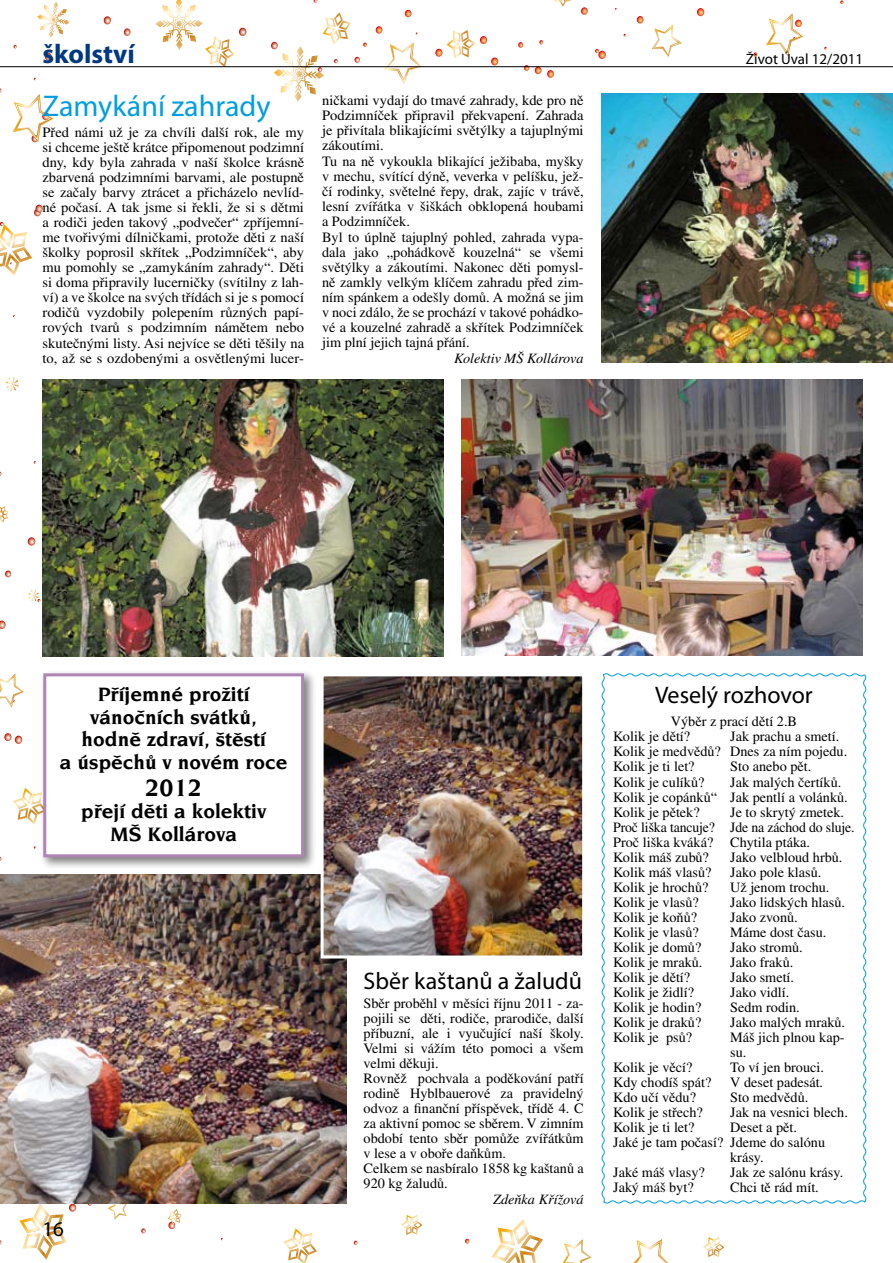
<style>
.page{position:relative;width:893px;height:1263px;background:#fff}
.page>*{position:absolute;margin:0;border:0;box-sizing:border-box;transform-origin:0 0}
.t1{font:30px "Myriad Pro";color:#009ee0}
.t2{font:700 27px "Myriad Pro";color:#003882}
.t3{font:700 25.5px "Novarese CE";color:#000}
.t4{font:24px "Myriad Pro";color:#000}
.t5{font:700 21px/22.5px "Novarese CE";color:#000;text-align:center}
.t6{font:21px "Myriad Pro";color:#000}
.t7{font:15px "Myriad Pro";color:#000}
.t8{font:14.25px/15px "Times CE";color:#000}
.t9{font:italic 14.25px "Times CE";color:#000}
</style>
<div class="page">
<svg style="left:141px;top:1228px;width:5px;height:5px"></svg>
<svg style="left:87px;top:1203px;width:5px;height:3px"></svg>
<svg style="left:104px;top:16px;width:7px;height:8px"></svg>
<svg style="left:524px;top:65px;width:5px;height:6px"></svg>
<svg style="left:518px;top:42px;width:5px;height:6px"></svg>
<svg style="left:5px;top:570px;width:6px;height:7px"></svg>
<svg style="left:0;top:621px;width:6px;height:8px"></svg>
<svg style="left:697px;top:8px;width:7px;height:8px"></svg>
<svg style="left:465px;top:1239px;width:4px;height:4px"></svg>
<svg style="left:354px;top:1241px;width:4px;height:4px"></svg>
<svg style="left:34px;top:205px;width:9px;height:11px"></svg>
<svg style="left:405px;top:10px;width:7px;height:7px"></svg>
<svg style="left:581px;top:7px;width:7px;height:8px"></svg>
<svg style="left:539px;top:40px;width:4px;height:4px"></svg>
<svg style="left:535px;top:67px;width:19px;height:11px"></svg>
<svg style="left:753px;top:52px;width:4px;height:5px"></svg>
<svg style="left:376px;top:26px;width:6px;height:8px"></svg>
<svg style="left:124px;top:28px;width:7px;height:8px"></svg>
<svg style="left:4px;top:733px;width:18px;height:11px"></svg>
<svg style="left:637px;top:16px;width:6px;height:8px"></svg>
<svg style="left:595px;top:49px;width:11px;height:10px"></svg>
<svg style="left:45px;top:53px;width:7px;height:7px"></svg>
<svg style="left:840px;top:0;width:4px;height:4px"></svg>
<svg style="left:28px;top:537px;width:7px;height:9px"></svg>
<svg style="left:37px;top:2px;width:33px;height:36px"></svg>
<svg style="left:6px;top:377px;width:13px;height:14px"></svg>
<svg style="left:28px;top:590px;width:12px;height:12px"></svg>
<svg style="left:0;top:506px;width:9px;height:17px"></svg>
<svg style="left:168px;top:1209px;width:14px;height:20px"></svg>
<svg style="left:13px;top:788px;width:26px;height:37px"></svg>
<svg style="left:283px;top:1228px;width:34px;height:35px"></svg>
<svg style="left:491px;top:1219px;width:52px;height:44px"></svg>
<svg style="left:19px;top:1203px;width:57px;height:57px"></svg>
<svg style="left:401px;top:1215px;width:22px;height:20px"></svg>
<svg style="left:703px;top:1237px;width:21px;height:20px"></svg>
<svg style="left:435px;top:30px;width:63px;height:35px"></svg>
<svg style="left:554px;top:0;width:17px;height:6px"></svg>
<svg style="left:271px;top:12px;width:96px;height:90px"></svg>
<svg style="left:155px;top:0;width:91px;height:66px"></svg>
<svg style="left:0;top:222px;width:32px;height:54px"></svg>
<svg style="left:634px;top:1239px;width:35px;height:24px"></svg>
<svg style="left:0;top:674px;width:25px;height:33px"></svg>
<svg style="left:563px;top:1239px;width:29px;height:24px"></svg>
<svg style="left:108px;top:1203px;width:19px;height:17px"></svg>
<svg style="left:384px;top:43px;width:39px;height:41px"></svg>
<svg style="left:652px;top:25px;width:30px;height:33px"></svg>
<svg style="left:766px;top:13px;width:38px;height:43px"></svg>
<svg style="left:13px;top:94px;width:42px;height:48px"></svg>
<hr style="left:0;top:66px;width:893px;height:1px;background:#000">
<img style="left:602px;top:94px;width:291px;height:268px">
<img style="left:43px;top:380px;width:400px;height:276px">
<img style="left:461px;top:379px;width:401px;height:277px">
<div style="left:39px;top:669px;width:290px;height:208px;background:#000;opacity:.5"></div>
<div style="left:45px;top:675px;width:258px;height:181px;background:#fff"></div>
<div style="left:43px;top:673px;width:261px;height:184px;border:3px solid #b184b6"></div>
<svg style="left:601px;top:673px;width:266px;height:531px"></svg>
<img style="left:0;top:874px;width:347px;height:329px">
<img style="left:325px;top:677px;width:256px;height:277px">
<div style="left:321px;top:673px;width:264px;height:285px;border:3px solid #fff"></div>
<svg style="left:234px;top:733px;width:7px;height:2px"></svg>
<h2 class="t2" style="left:43px;top:36px;width:94px">školství</h2>
<p class="t7" style="left:746px;top:49px;width:119px">Život Úval 12/2011</p>
<h1 class="t1" style="left:43px;top:87px;width:230px">Zamykání zahrady</h1>
<p class="t8" style="left:43px;top:124px;width:263px;text-align:justify">Před námi už je za chvíli další rok, ale my si chceme ještě krátce připomenout podzimní dny, kdy byla zahrada v naší školce krásně zbarvená podzimními barvami, ale postupně se začaly barvy ztrácet a přicházelo nevlíd&shy;né počasí. A tak jsme si řekli, že si s dětmi a rodiči jeden takový „podvečer“ zpříjemní&shy;me tvořivými dílničkami, protože děti z naší školky poprosil skřítek „Podzimníček“, aby mu pomohly se „zamykáním zahrady“. Děti si doma připravily lucerničky (svítilny z lah&shy;ví) a ve školce na svých třídách si je s pomocí rodičů vyzdobily polepením různých papí&shy;rových tvarů s podzimním námětem nebo skutečnými listy. Asi nejvíce se děti těšily na to, až se s ozdobenými a osvětlenými lucer-</p>
<p class="t8" style="left:322px;top:92px;width:263px">ničkami vydají do tmavé zahrady, kde pro ně Podzimníček připravil překvapení. Zahrada je přivítala blikajícími světýlky a tajuplnými zákoutími.<br>Tu na ně vykoukla blikající ježibaba, myšky v mechu, svítící dýně, veverka v pelíšku, jež&shy;čí rodinky, světelné řepy, drak, zajíc v trávě, lesní zvířátka v šiškách obklopená houbami a Podzimníček.<br>Byl to úplně tajuplný pohled, zahrada vypa&shy;dala jako „pohádkově kouzelná“ se všemi světýlky a zákoutími. Nakonec děti pomysl&shy;ně zamkly velkým klíčem zahradu před zim&shy;ním spánkem a odešly domů. A možná se jim v noci zdálo, že se prochází v takové pohádko&shy;vé a kouzelné zahradě a skřítek Podzimníček jim plní jejich tajná přání.</p>
<p class="t9" style="left:454px;top:349px;width:131px">Kolektiv MŠ Kollárova</p>
<h3 class="t5" style="left:60px;top:683px;width:229px">Příjemné prožití vánočních svátků, hodně zdraví, štestí<br>a úspěchů v novém roce</h3>
<h3 class="t3" style="left:145px;top:772px;width:58px">2012</h3>
<h3 class="t5" style="left:81px;top:799px;width:187px">přejí děti a kolektiv<br>MŠ Kollárova</h3>
<h3 class="t6" style="left:43px;top:1216px;width:23px">16</h3>
<h3 class="t4" style="left:364px;top:966px;width:220px">Sběr kaštanů a žaludů</h3>
<p class="t8" style="left:364px;top:996px;width:222px">Sběr proběhl v měsíci říjnu 2011 - za&shy;pojili se děti, rodiče, prarodiče, další příbuzní, ale i vyučující naší školy.<br>Velmi si vážím této pomoci a všem velmi děkuji.<br>Rovněž pochvala a poděkování patří rodině Hyblbauerové za pravidelný odvoz a finanční příspěvek, třídě 4. C za aktivní pomoc se sběrem. V zimním období tento sběr pomůže zvířátkům v lese a v oboře daňkům.<br>Celkem se nasbíralo 1858 kg kaštanů a<br>920 kg žaludů.</p>
<p class="t9" style="left:493px;top:1190px;width:92px">Zdeňka Křížová</p>
<h3 class="t4" style="left:655px;top:680px;width:159px">Veselý rozhovor</h3>
<p class="t8" style="left:613px;top:714px;width:185px;text-indent:58px">Výběr z prací dětí 2.B<br>Kolik je dětí?</p>
<p class="t8" style="left:613px;top:729px;width:236px;text-indent:117px">Jak prachu a smetí.<br>Kolik je medvědů? Dnes za ním pojedu.<br>Kolik je ti let?</p>
<p class="t8" style="left:730px;top:759px;width:83px">Sto anebo pět.</p>
<p class="t8" style="left:613px;top:774px;width:93px">Kolik je culíků?</p>
<p class="t8" style="left:613px;top:774px;width:236px;text-indent:117px">Jak malých čertíků.<br>Kolik je copánků“ Jak pentlí a volánků.<br>Kolik je pětek?</p>
<p class="t8" style="left:613px;top:804px;width:243px;text-indent:117px">Je to skrytý zmetek.<br>Proč liška tancuje? Jde na záchod do sluje.<br>Proč liška kváká? Chytila ptáka.<br>Kolik máš zubů?</p>
<p class="t8" style="left:730px;top:849px;width:114px">Jako velbloud hrbů.</p>
<p class="t8" style="left:613px;top:864px;width:100px">Kolik máš vlasů?</p>
<p class="t8" style="left:730px;top:864px;width:93px">Jako pole klasů.</p>
<p class="t8" style="left:613px;top:879px;width:97px">Kolik je hrochů?</p>
<p class="t8" style="left:730px;top:879px;width:101px">Už jenom trochu.</p>
<p class="t8" style="left:613px;top:894px;width:87px">Kolik je vlasů?</p>
<p class="t8" style="left:730px;top:894px;width:116px">Jako lidských hlasů.</p>
<p class="t8" style="left:613px;top:909px;width:86px">Kolik je koňů?</p>
<p class="t8" style="left:730px;top:909px;width:69px">Jako zvonů.</p>
<p class="t8" style="left:613px;top:924px;width:87px">Kolik je vlasů?</p>
<p class="t8" style="left:730px;top:924px;width:98px">Máme dost času.</p>
<p class="t8" style="left:613px;top:939px;width:90px">Kolik je domů?</p>
<p class="t8" style="left:730px;top:939px;width:74px">Jako stromů.</p>
<p class="t8" style="left:613px;top:954px;width:91px">Kolik je mraků.</p>
<p class="t8" style="left:730px;top:954px;width:65px">Jako fraků.</p>
<p class="t8" style="left:613px;top:969px;width:79px">Kolik je dětí?</p>
<p class="t8" style="left:730px;top:969px;width:65px">Jako smetí.</p>
<p class="t8" style="left:613px;top:984px;width:83px">Kolik je židlí?</p>
<p class="t8" style="left:730px;top:984px;width:61px">Jako vidlí.</p>
<p class="t8" style="left:613px;top:999px;width:90px">Kolik je hodin?</p>
<p class="t8" style="left:730px;top:999px;width:71px">Sedm rodin.</p>
<p class="t8" style="left:613px;top:1014px;width:90px">Kolik je draků?</p>
<p class="t8" style="left:730px;top:1014px;width:117px">Jako malých mraků.</p>
<p class="t8" style="left:613px;top:1029px;width:81px">Kolik je psů?</p>
<p class="t8" style="left:730px;top:1029px;width:116px">Máš jich plnou kap&shy;su.</p>
<p class="t8" style="left:613px;top:1059px;width:81px">Kolik je věcí?</p>
<p class="t8" style="left:730px;top:1059px;width:95px">To ví jen brouci.</p>
<p class="t8" style="left:613px;top:1074px;width:100px">Kdy chodíš spát?</p>
<p class="t8" style="left:730px;top:1074px;width:94px">V deset padesát.</p>
<p class="t8" style="left:613px;top:1089px;width:84px">Kdo učí vědu?</p>
<p class="t8" style="left:730px;top:1089px;width:80px">Sto medvědů.</p>
<p class="t8" style="left:613px;top:1104px;width:91px">Kolik je střech?</p>
<p class="t8" style="left:730px;top:1104px;width:119px">Jak na vesnici blech.</p>
<p class="t8" style="left:613px;top:1119px;width:83px">Kolik je ti let?</p>
<p class="t8" style="left:730px;top:1119px;width:68px">Deset a pět.</p>
<p class="t8" style="left:613px;top:1134px;width:213px">Jaké je tam počasí? Jdeme do salónu</p>
<p class="t8" style="left:730px;top:1149px;width:35px">krásy.</p>
<p class="t8" style="left:613px;top:1164px;width:93px">Jaké máš vlasy?</p>
<p class="t8" style="left:730px;top:1164px;width:115px">Jak ze salónu krásy.</p>
<p class="t8" style="left:613px;top:1179px;width:82px">Jaký máš byt?</p>
<p class="t8" style="left:730px;top:1179px;width:90px">Chci tě rád mít.</p>
</div>
